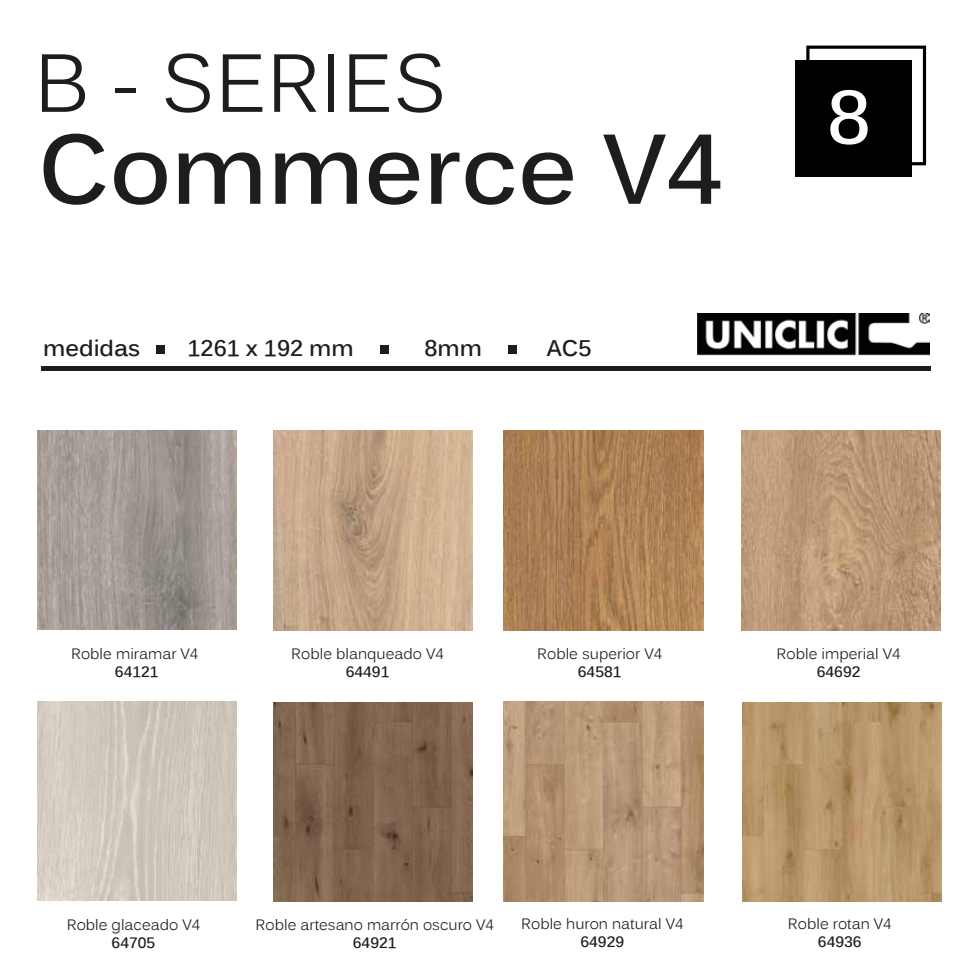
<style>
.page{position:relative;width:978px;height:978px;background:#fff}
.page>*{position:absolute;margin:0;border:0;box-sizing:border-box;transform-origin:0 0}
.t1{font:700 97.5px "Kalinga";color:#1d1d1b}
.t2{font:81px "Kalinga";color:#1d1d1b}
.t3{font:700 75px "Kalinga";color:#fff}
.t4{font:700 22.5px "Kalinga";color:#1d1d1b}
.t5{font:15px "Kalinga";color:#1d1d1b}
.t6{font:700 15px "Kalinga";color:#1d1d1b}
</style>
<div class="page">
<hr style="left:41px;top:366px;width:889px;height:4px;background:#1d1d1b">
<div style="left:806px;top:46px;width:120px;height:119px;border:3px solid #000"></div>
<div style="left:795px;top:60px;width:117px;height:116px;background:#000"></div>
<img style="left:38px;top:431px;width:198px;height:198px">
<img style="left:273px;top:431px;width:199px;height:199px">
<img style="left:503px;top:430px;width:200px;height:200px">
<img style="left:742px;top:431px;width:199px;height:199px">
<img style="left:38px;top:701px;width:199px;height:199px">
<img style="left:273px;top:702px;width:199px;height:199px">
<img style="left:504px;top:701px;width:200px;height:200px">
<img style="left:742px;top:702px;width:199px;height:199px">
<div style="left:156px;top:345px;width:9px;height:9px;background:#1d1d1b"></div>
<div style="left:380px;top:345px;width:9px;height:9px;background:#1d1d1b"></div>
<div style="left:508px;top:345px;width:9px;height:9px;background:#1d1d1b"></div>
<img style="left:697px;top:313px;width:232px;height:42px">
<h2 class="t2" style="left:34px;top:31px;width:414px">B - SERIES</h2>
<h1 class="t1" style="left:38px;top:106px;width:687px">Commerce V4</h1>
<h3 class="t4" style="left:43px;top:333px;width:99px">medidas</h3>
<h3 class="t4" style="left:188px;top:333px;width:168px">1261 x 192 mm</h3>
<h3 class="t4" style="left:424px;top:333px;width:59px">8mm</h3>
<h3 class="t4" style="left:547px;top:333px;width:46px">AC5</h3>
<h3 class="t3" style="left:827px;top:68px;width:45px">8</h3>
<p class="t5" style="left:71px;top:644px;width:129px">Roble miramar V4</p>
<p class="t6" style="left:115px;top:662px;width:45px">64121</p>
<p class="t5" style="left:291px;top:644px;width:154px">Roble blanqueado V4</p>
<p class="t6" style="left:346px;top:662px;width:45px">64491</p>
<p class="t5" style="left:537px;top:644px;width:126px">Roble superior V4</p>
<p class="t6" style="left:578px;top:662px;width:45px">64581</p>
<p class="t5" style="left:777px;top:644px;width:125px">Roble imperial V4</p>
<p class="t6" style="left:817px;top:661px;width:45px">64692</p>
<p class="t5" style="left:67px;top:915px;width:135px">Roble glaceado V4</p>
<p class="t6" style="left:112px;top:933px;width:45px">64705</p>
<p class="t5" style="left:256px;top:915px;width:240px">Roble artesano marrón oscuro V4</p>
<p class="t6" style="left:353px;top:933px;width:45px">64921</p>
<p class="t5" style="left:521px;top:914px;width:164px">Roble huron natural V4</p>
<p class="t6" style="left:580px;top:932px;width:45px">64929</p>
<p class="t5" style="left:788px;top:914px;width:105px">Roble rotan V4</p>
<p class="t6" style="left:818px;top:932px;width:45px">64936</p>
</div>
